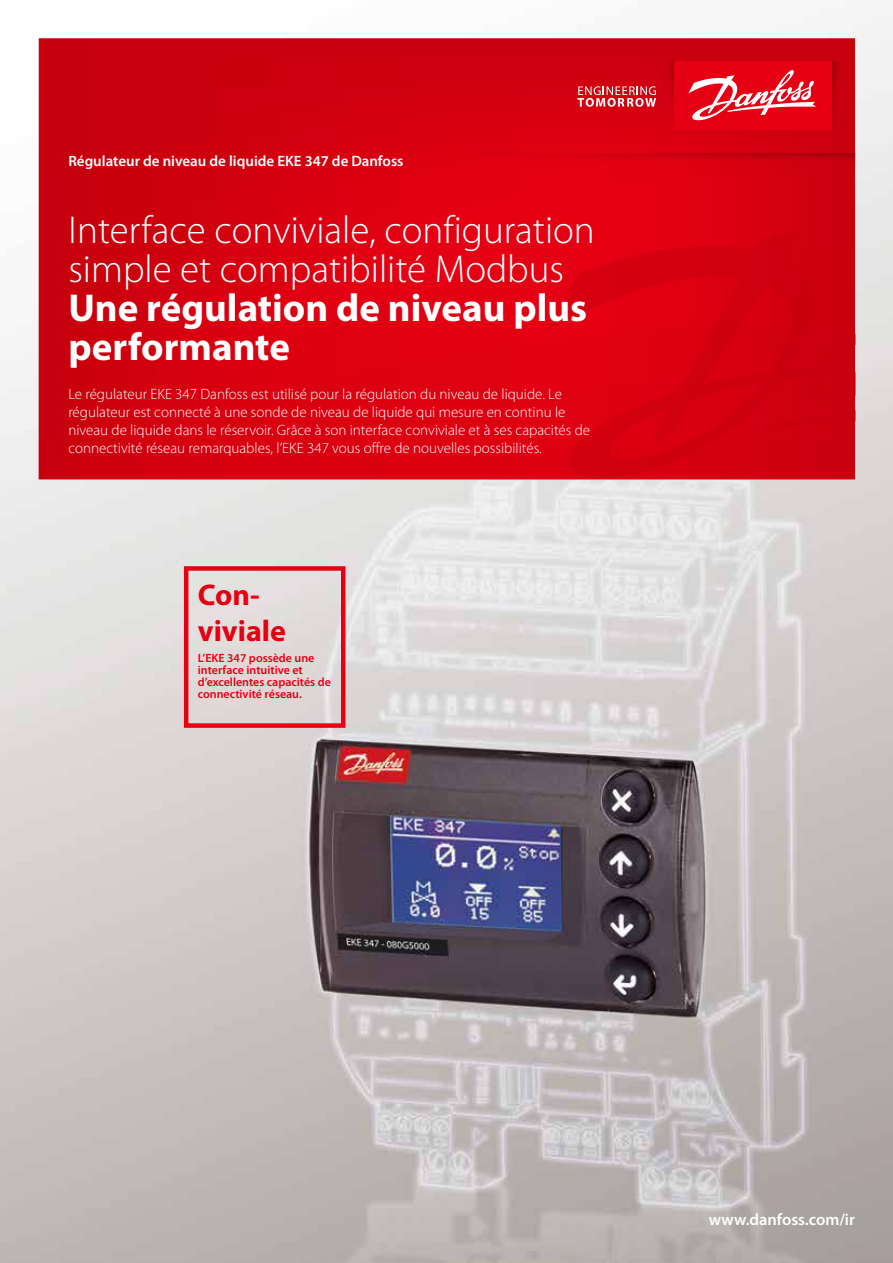
<style>
.page{position:relative;width:893px;height:1263px;background:#fff}
.page>*{position:absolute;margin:0;border:0;box-sizing:border-box;transform-origin:0 0}
.t1{font:300 39px/39px "Myriad Pro";color:#fff}
.t2{font:700 39px/39px "Myriad Pro";color:#fff}
.t3{font:700 30px/36px "Myriad Pro";color:#e60013}
.t4{font:600 16.5px "Myriad Pro";color:#fff}
.t5{font:300 15px/18px "Myriad Pro";color:#fff}
.t6{font:600 15px "Myriad Pro";color:#fff}
.t7{font:600 12px/12px "Myriad Pro";color:#e60013}
</style>
<div class="page">
<img style="left:0;top:15px;width:893px;height:1248px">
<div style="left:184px;top:566px;width:161px;height:162px;border:4px solid #e60013"></div>
<svg style="left:39px;top:38px;width:816px;height:441px;background:#d5000f"></svg>
<svg style="left:547px;top:225px;width:308px;height:253px;background:#d5000f"></svg>
<svg style="left:832px;top:61px;width:13px;height:69px"></svg>
<svg style="left:662px;top:61px;width:12px;height:69px"></svg>
<svg style="left:358px;top:153px;width:497px;height:13px;background:#d50010"></svg>
<div style="left:674px;top:61px;width:158px;height:69px;background:#e60013"></div>
<svg style="left:577px;top:86px;width:79px;height:21px;background:#e15660"></svg>
<svg style="left:688px;top:70px;width:128px;height:51px"></svg>
<p class="t6" style="left:68px;top:151px;width:337px">Régulateur de niveau de liquide EKE 347 de Danfoss</p>
<h1 class="t1" style="left:68px;top:211px;width:528px">Interface conviviale, configuration simple et compatibilité Modbus</h1>
<h1 class="t2" style="left:68px;top:287px;width:520px">Une régulation de niveau plus performante</h1>
<p class="t5" style="left:68px;top:386px;width:523px">Le régulateur EKE 347 Danfoss est utilisé pour la régulation du niveau de liquide. Le régulateur est connecté à une sonde de niveau de liquide qui mesure en continu le niveau de liquide dans le réservoir. Grâce à son interface conviviale et à ses capacités de connectivité réseau remarquables, l’EKE 347 vous offre de nouvelles possibilités.</p>
<h2 class="t3" style="left:198px;top:576px;width:90px">Con&shy;viviale</h2>
<p class="t7" style="left:198px;top:651px;width:135px">L’EKE 347 possède une interface intuitive et d’excellentes capacités de connectivité réseau.</p>
<p class="t4" style="left:709px;top:1209px;width:148px">www.danfoss.com/ir</p>
</div>
